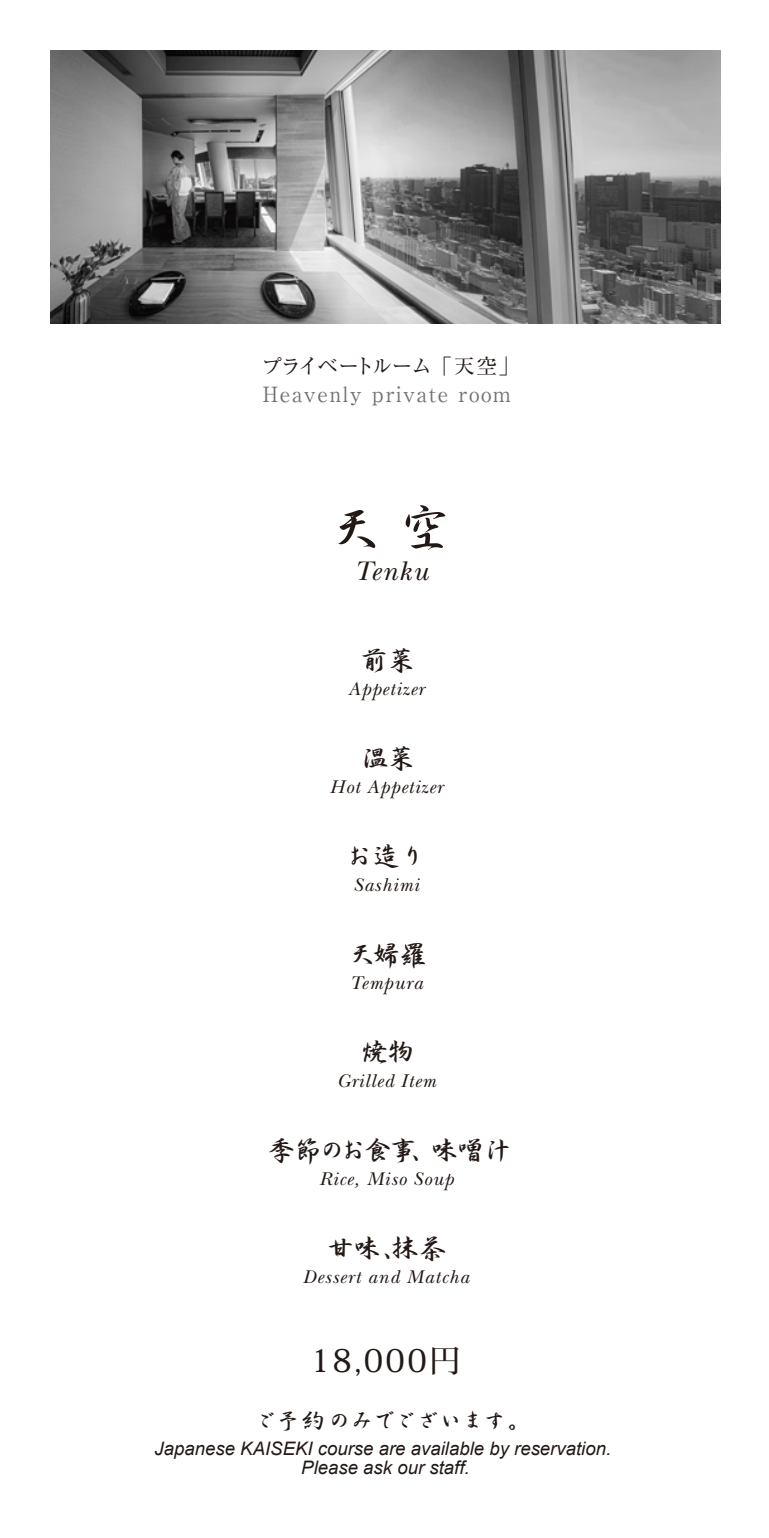
<style>
.page{position:relative;width:769px;height:1538px;background:#fff}
.page>*{position:absolute;margin:0;border:0;box-sizing:border-box;transform-origin:0 0}
.t1{font:52.5px "DFSN Gyo Sho W5 MP RKSJ H";color:#221815}
.t2{font:500 31.5px "Koz Min Pro";letter-spacing:.075em;color:#221815}
.t3{font:italic 28px "New Baskerville";letter-spacing:.05em;color:#221815}
.t4{font:26.6px "DFSN Gyo Sho W5 MP RKSJ H";letter-spacing:.01em;color:#221815}
.t5{font:26.6px "DFSN Gyo Sho W5 MP RKSJ H";letter-spacing:-.05em;color:#221815}
.t6{font:23.28px "DFSN Gyo Sho W5 MP RKSJ H";letter-spacing:-.06em;color:#221815}
.t7{font:21px "Ryumin Pro";letter-spacing:.07em;color:#727171}
.t8{font:21px "Ryumin Pro";letter-spacing:-.09em;color:#221815}
.t9{font:italic 19.25px "New Baskerville";letter-spacing:.05em;color:#221815}
.t10{font:italic 18.55px/18.6px "Arial";color:#221815;text-align:center}
</style>
<div class="page">
<img style="left:50px;top:50px;width:670px;height:273px">
<p class="t8" style="left:261px;top:349px;width:260px">プライベートルーム 「天空」</p>
<p class="t7" style="left:263px;top:377px;width:250px">Heavenly private room</p>
<h1 class="t1" style="left:330px;top:504px;width:124px">天 空</h1>
<h3 class="t3" style="left:354px;top:555px;width:76px">Tenku</h3>
<h3 class="t4" style="left:362px;top:648px;width:55px">前菜</h3>
<p class="t9" style="left:348px;top:677px;width:77px">Appetizer</p>
<h3 class="t4" style="left:362px;top:746px;width:55px">温菜</h3>
<p class="t9" style="left:330px;top:775px;width:115px">Hot Appetizer</p>
<h3 class="t4" style="left:346px;top:844px;width:82px">お造り</h3>
<p class="t9" style="left:353px;top:873px;width:67px">Sashimi</p>
<h3 class="t4" style="left:349px;top:942px;width:79px">天婦羅</h3>
<p class="t9" style="left:350px;top:971px;width:74px">Tempura</p>
<h3 class="t4" style="left:361px;top:1040px;width:55px">焼物</h3>
<p class="t9" style="left:337px;top:1069px;width:101px">Grilled Item</p>
<h3 class="t5" style="left:268px;top:1138px;width:245px">季節のお食事、味噌汁</h3>
<p class="t9" style="left:319px;top:1167px;width:136px">Rice, Miso Soup</p>
<h3 class="t4" style="left:327px;top:1236px;width:120px">甘味、抹茶</h3>
<p class="t9" style="left:303px;top:1265px;width:167px">Dessert and Matcha</p>
<h2 class="t2" style="left:311px;top:1337px;width:152px">18,000円</h2>
<p class="t6" style="left:255px;top:1409px;width:275px">ご予約のみでございます。</p>
<p class="t10" style="left:155px;top:1439px;width:458px">Japanese KAISEKI course are available by reservation.<br>Please ask our staff.</p>
</div>
